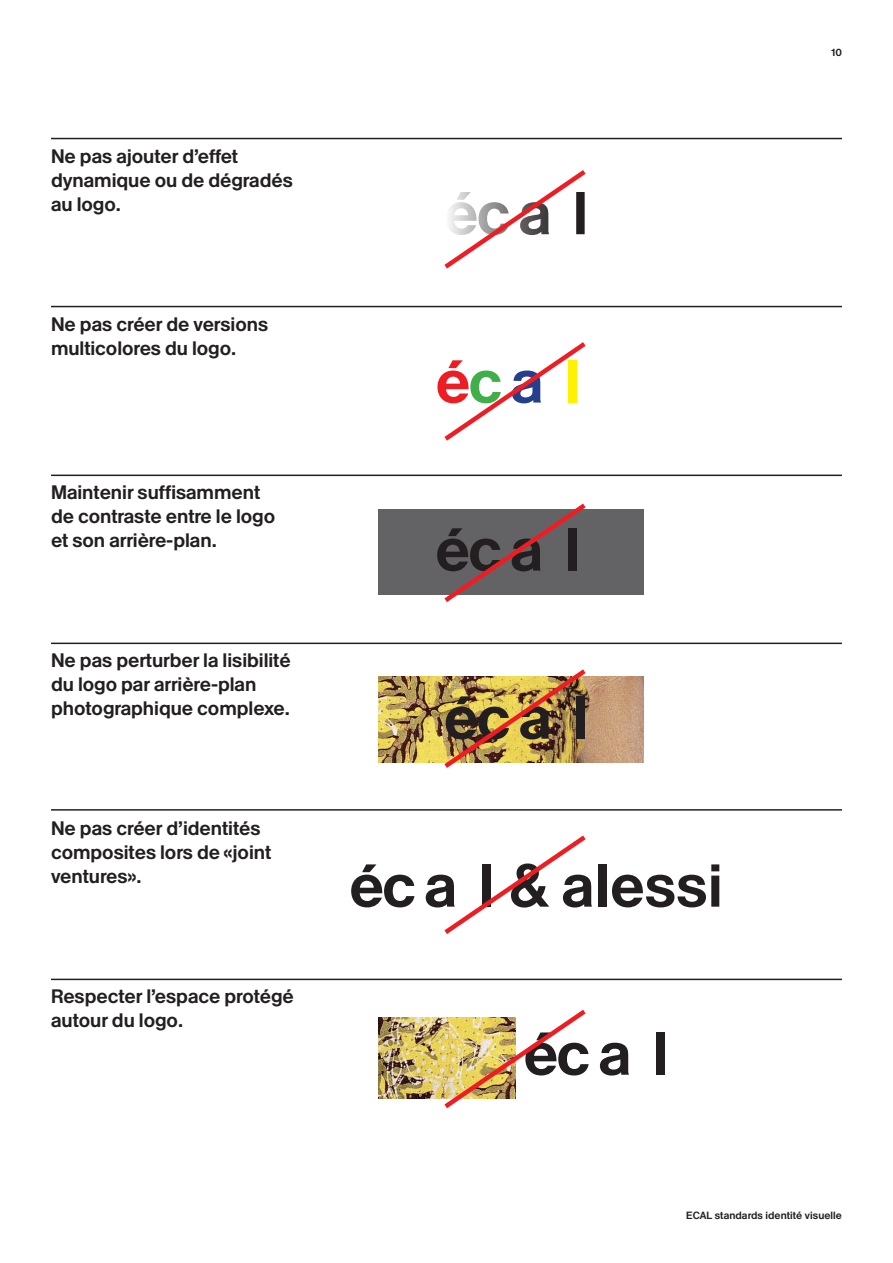
<style>
.page{position:relative;width:893px;height:1263px;background:#fff}
.page>*{position:absolute;margin:0;border:0;box-sizing:border-box;transform-origin:0 0}
.t1{font:500 60.3px "Antique E";color:#231f20}
.t2{font:500 60.3px "Antique E";color:#ee1d23}
.t3{font:500 19.5px/24px "Antique";letter-spacing:-.005em;color:#231f20}
.t4{font:500 10.5px "Antique";letter-spacing:.005em;color:#231f20}
.s1{color:#40ae49}
.s2{color:#253f8e}
.s3{color:#fff101}
</style>
<div class="page">
<hr style="left:51px;top:138px;width:791px;height:1px;background:#231f20">
<hr style="left:51px;top:306px;width:791px;height:1px;background:#231f20">
<hr style="left:51px;top:475px;width:791px;height:1px;background:#231f20">
<hr style="left:51px;top:643px;width:791px;height:1px;background:#231f20">
<hr style="left:51px;top:809px;width:791px;height:2px;background:#231f20">
<hr style="left:51px;top:979px;width:791px;height:1px;background:#231f20">
<div style="left:378px;top:509px;width:266px;height:85px;background:#636366"></div>
<img style="left:378px;top:677px;width:266px;height:86px">
<img style="left:378px;top:1017px;width:61px;height:82px">
<svg style="left:439px;top:503px;width:152px;height:99px"></svg>
<svg style="left:444px;top:170px;width:142px;height:99px"></svg>
<svg style="left:444px;top:342px;width:142px;height:99px"></svg>
<img style="left:439px;top:669px;width:152px;height:99px">
<svg style="left:444px;top:835px;width:142px;height:99px"></svg>
<img style="left:439px;top:1009px;width:147px;height:99px">
<p class="t3" style="left:51px;top:144px;width:243px">Ne pas ajouter d’effet dynamique ou de dégradés au logo.</p>
<p class="t3" style="left:51px;top:312px;width:219px">Ne pas créer de versions multicolores du logo.</p>
<p class="t3" style="left:51px;top:480px;width:226px">Maintenir suffisamment de contraste entre le logo et son arrière-plan.</p>
<p class="t3" style="left:51px;top:648px;width:241px">Ne pas perturber la lisibilité du logo par arrière-plan photographique complexe.</p>
<p class="t3" style="left:51px;top:816px;width:222px">Ne pas créer d’identités composites lors de «joint ventures».</p>
<p class="t3" style="left:51px;top:984px;width:244px">Respecter l’espace protégé autour du logo.</p>
<p class="t4" style="left:831px;top:47px;width:12px">10</p>
<h1 class="t2" style="left:435px;top:348px;width:146px">é<span class="s1">c</span><span class="s2">a</span> <span class="s3">l</span></h1>
<h1 class="t1" style="left:435px;top:516px;width:146px">éc a l</h1>
<h1 class="t1" style="left:444px;top:684px;width:146px">éc a l</h1>
<h1 class="t1" style="left:349px;top:852px;width:375px">éc a l &amp; alessi</h1>
<h1 class="t1" style="left:523px;top:1020px;width:146px">éc a l</h1>
<p class="t4" style="left:686px;top:1209px;width:157px">ECAL standards identité visuelle</p>
</div>
